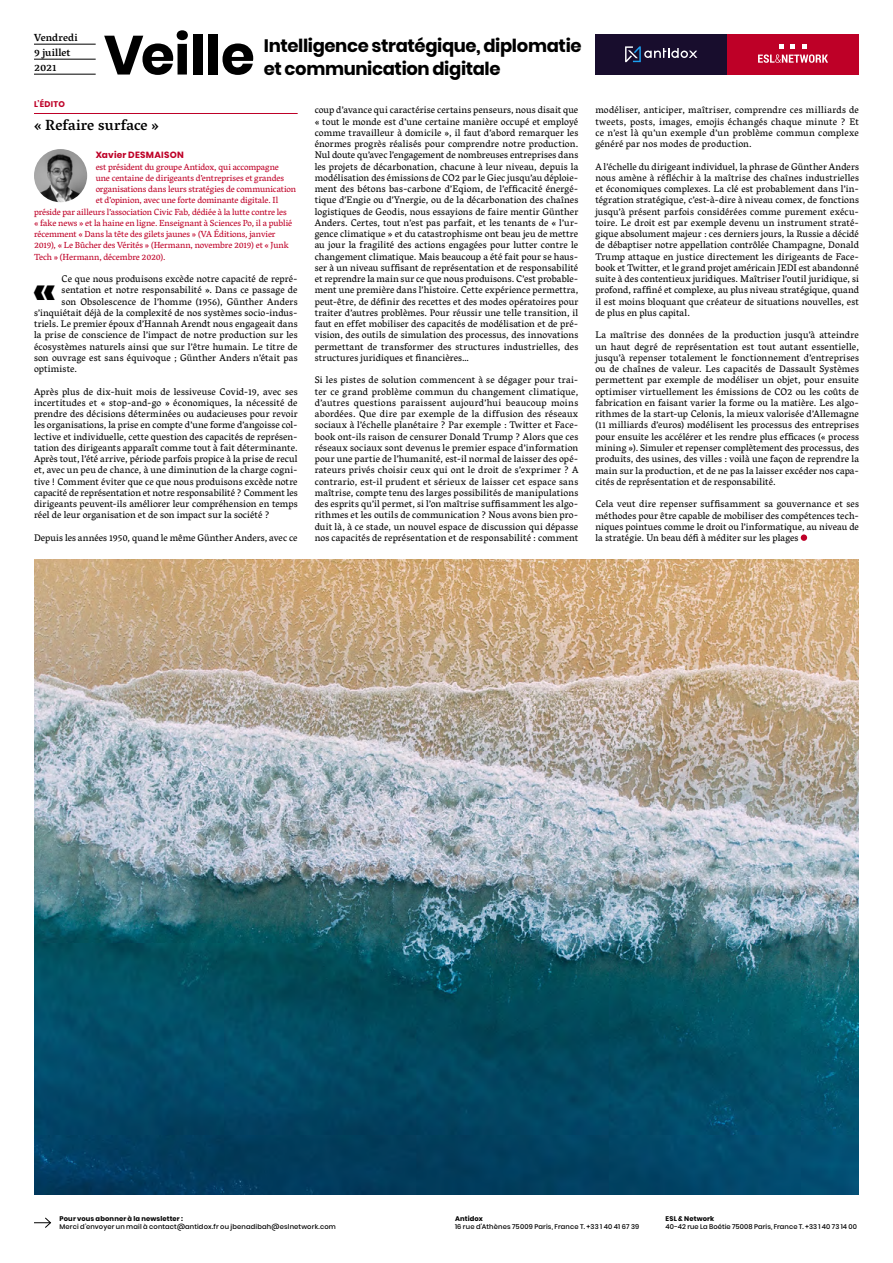
<style>
.page{position:relative;width:893px;height:1263px;background:#fff}
.page>*{position:absolute;margin:0;border:0;box-sizing:border-box;transform-origin:0 0}
.t1{font:700 54.9px "Poppins";letter-spacing:-.005em;color:#000}
.t2{font:800 41.55px "Poppins";color:#000}
.t3{font:700 18px "Poppins";letter-spacing:-.02em;color:#000}
.t4{font:500 15px "Vesper Libre";letter-spacing:.005em;color:#000}
.t5{font:500 10.5px/15px "Vesper Libre";letter-spacing:.005em;color:#000}
.t6{font:9.75px/11.2px "Vesper Libre";letter-spacing:.01em;color:#000;text-align:justify}
.t7{font:9px "Vesper Libre";letter-spacing:-.01em;color:#be0027}
.t8{font:700 9px "Poppins";letter-spacing:.03em;color:#be0027}
.t9{font:700 8.25px "Poppins";letter-spacing:.03em;color:#be0027}
.t10{font:500 6.75px "Poppins";letter-spacing:.025em;color:#000}
.t11{font:700 6.75px "Poppins";letter-spacing:.025em;color:#000}
</style>
<div class="page">
<svg style="left:34px;top:1217px;width:17px;height:11px"></svg>
<hr style="left:34px;top:44px;width:62px;height:1px;background:#000">
<hr style="left:34px;top:59px;width:62px;height:1px;background:#000">
<hr style="left:34px;top:74px;width:62px;height:1px;background:#000">
<div style="left:595px;top:34px;width:132px;height:41px;background:#180d2d"></div>
<div style="left:727px;top:34px;width:132px;height:41px;background:#be0027"></div>
<svg style="left:758px;top:54px;width:70px;height:9px"></svg>
<svg style="left:779px;top:44px;width:5px;height:4px"></svg>
<svg style="left:790px;top:44px;width:5px;height:4px"></svg>
<svg style="left:802px;top:44px;width:5px;height:4px"></svg>
<svg style="left:625px;top:46px;width:72px;height:16px"></svg>
<hr style="left:34px;top:113px;width:264px;height:1px;background:#be0027">
<div style="left:801px;top:534px;width:6px;height:7px;background:#be0027;border-radius:50%"></div>
<img style="left:34px;top:149px;width:53px;height:53px;border-radius:27px">
<img style="left:34px;top:559px;width:825px;height:636px">
<h1 class="t1" style="left:104px;top:23px;width:153px">Veille</h1>
<p class="t5" style="left:34px;top:29px;width:45px">Vendredi<br>9 juillet<br>2021</p>
<h3 class="t3" style="left:264px;top:35px;width:319px">Intelligence stratégique, diplomatie</h3>
<h3 class="t3" style="left:264px;top:58px;width:238px">et communication digitale</h3>
<p class="t9" style="left:34px;top:100px;width:32px">L’ÉDITO</p>
<h3 class="t4" style="left:34px;top:116px;width:127px">« Refaire surface »</h3>
<p class="t8" style="left:96px;top:150px;width:90px">Xavier DESMAISON</p>
<p class="t7" style="left:96px;top:161px;width:185px">est président du groupe Antidox, qui accompagne</p>
<p class="t7" style="left:96px;top:172px;width:190px">une centaine de dirigeants d’entreprises et grandes</p>
<p class="t7" style="left:96px;top:184px;width:202px">organisations dans leurs stratégies de communication</p>
<p class="t7" style="left:96px;top:195px;width:184px">et d’opinion, avec une forte dominante digitale. Il</p>
<p class="t7" style="left:34px;top:206px;width:254px">préside par ailleurs l’association Civic Fab, dédiée à la lutte contre les</p>
<p class="t7" style="left:34px;top:217px;width:260px">« fake news » et la haine en ligne. Enseignant à Sciences Po, il a publié</p>
<p class="t7" style="left:34px;top:229px;width:243px">récemment « Dans la tête des gilets jaunes » (VA Éditions, janvier</p>
<p class="t7" style="left:34px;top:240px;width:256px">2019), « Le Bûcher des Vérités » (Hermann, novembre 2019) et « Junk</p>
<p class="t7" style="left:34px;top:251px;width:133px">Tech » (Hermann, décembre 2020).</p>
<h2 class="t2" style="left:32px;top:266px;width:26px">«</h2>
<p class="t6" style="left:62px;top:273px;width:238px">Ce que nous produisons excède notre capacité de repré-</p>
<p class="t6" style="left:62px;top:284px;width:238px">sentation et notre responsabilité ». Dans ce passage de</p>
<p class="t6" style="left:62px;top:296px;width:238px">son Obsolescence de l’homme (1956), Günther Anders</p>
<p class="t6" style="left:34px;top:307px;width:265px">s’inquiétait déjà de la complexité de nos systèmes socio-indus-</p>
<p class="t6" style="left:34px;top:318px;width:265px">triels. Le premier époux d’Hannah Arendt nous engageait dans</p>
<p class="t6" style="left:34px;top:329px;width:265px">la prise de conscience de l’impact de notre production sur les</p>
<p class="t6" style="left:34px;top:341px;width:265px">écosystèmes naturels ainsi que sur l’être humain. Le titre de</p>
<p class="t6" style="left:34px;top:352px;width:265px">son ouvrage est sans équivoque ; Günther Anders n’était pas</p>
<p class="t6" style="left:34px;top:363px;width:45px">optimiste.</p>
<p class="t6" style="left:34px;top:386px;width:265px">Après plus de dix-huit mois de lessiveuse Covid-19, avec ses incertitudes et « stop-and-go » économiques, la nécessité de prendre des décisions déterminées ou audacieuses pour revoir les organisations, la prise en compte d’une forme d’angoisse col&shy;lective et individuelle, cette question des capacités de représen&shy;tation des dirigeants apparaît comme tout à fait déterminante.<br>Après tout, l’été arrive, période parfois propice à la prise de recul et, avec un peu de chance, à une diminution de la charge cogni&shy;tive ! Comment éviter que ce que nous produisons excède notre capacité de représentation et notre responsabilité ? Comment les dirigeants peuvent-ils améliorer leur compréhension en temps réel de leur organisation et de son impact sur la société ?</p>
<p class="t6" style="left:34px;top:532px;width:265px">Depuis les années 1950, quand le même Günther Anders, avec ce</p>
<p class="t6" style="left:315px;top:104px;width:265px">coup d’avance qui caractérise certains penseurs, nous disait que « tout le monde est d’une certaine manière occupé et employé comme travailleur à domicile », il faut d’abord remarquer les énormes progrès réalisés pour comprendre notre production.<br>Nul doute qu’avec l’engagement de nombreuses entreprises dans les projets de décarbonation, chacune à leur niveau, depuis la modélisation des émissions de CO2 par le Giec jusqu’au déploie&shy;ment des bétons bas-carbone d’Eqiom, de l’efficacité énergé&shy;tique d’Engie ou d’Ynergie, ou de la décarbonation des chaînes logistiques de Geodis, nous essayions de faire mentir Günther Anders. Certes, tout n’est pas parfait, et les tenants de « l’ur&shy;gence climatique » et du catastrophisme ont beau jeu de mettre au jour la fragilité des actions engagées pour lutter contre le changement climatique. Mais beaucoup a été fait pour se haus&shy;ser à un niveau suffisant de représentation et de responsabilité et reprendre la main sur ce que nous produisons. C’est probable&shy;ment une première dans l’histoire. Cette expérience permettra, peut-être, de définir des recettes et des modes opératoires pour traiter d’autres problèmes. Pour réussir une telle transition, il faut en effet mobiliser des capacités de modélisation et de pré&shy;vision, des outils de simulation des processus, des innovations permettant de transformer des structures industrielles, des structures juridiques et financières…</p>
<p class="t6" style="left:315px;top:374px;width:265px">Si les pistes de solution commencent à se dégager pour trai&shy;ter ce grand problème commun du changement climatique, d’autres questions paraissent aujourd’hui beaucoup moins abordées. Que dire par exemple de la diffusion des réseaux sociaux à l’échelle planétaire ? Par exemple : Twitter et Face&shy;book ont-ils raison de censurer Donald Trump ? Alors que ces réseaux sociaux sont devenus le premier espace d’information pour une partie de l’humanité, est-il normal de laisser des opé&shy;rateurs privés choisir ceux qui ont le droit de s’exprimer ? A contrario, est-il prudent et sérieux de laisser cet espace sans maîtrise, compte tenu des larges possibilités de manipulations des esprits qu’il permet, si l’on maîtrise suffisamment les algo&shy;rithmes et les outils de communication ? Nous avons bien pro&shy;duit là, à ce stade, un nouvel espace de discussion qui dépasse nos capacités de représentation et de responsabilité : comment</p>
<p class="t6" style="left:595px;top:104px;width:265px">modéliser, anticiper, maîtriser, comprendre ces milliards de tweets, posts, images, emojis échangés chaque minute ? Et ce n’est là qu’un exemple d’un problème commun complexe généré par nos modes de production.</p>
<p class="t6" style="left:595px;top:161px;width:265px">A l’échelle du dirigeant individuel, la phrase de Günther Anders nous amène à réfléchir à la maîtrise des chaînes industrielles et économiques complexes. La clé est probablement dans l’in&shy;tégration stratégique, c’est-à-dire à niveau comex, de fonctions jusqu’à présent parfois considérées comme purement exécu&shy;toire. Le droit est par exemple devenu un instrument straté&shy;gique absolument majeur : ces derniers jours, la Russie a décidé de débaptiser notre appellation contrôlée Champagne, Donald Trump attaque en justice directement les dirigeants de Face&shy;book et Twitter, et le grand projet américain JEDI est abandonné suite à des contentieux juridiques. Maîtriser l’outil juridique, si profond, raffiné et complexe, au plus niveau stratégique, quand il est moins bloquant que créateur de situations nouvelles, est de plus en plus capital.</p>
<p class="t6" style="left:595px;top:329px;width:265px">La maîtrise des données de la production jusqu’à atteindre un haut degré de représentation est tout autant essentielle, jusqu’à repenser totalement le fonctionnement d’entreprises ou de chaînes de valeur. Les capacités de Dassault Systèmes permettent par exemple de modéliser un objet, pour ensuite optimiser virtuellement les émissions de CO2 ou les coûts de fabrication en faisant varier la forme ou la matière. Les algo&shy;rithmes de la start-up Celonis, la mieux valorisée d’Allemagne (11 milliards d’euros) modélisent les processus des entreprises pour ensuite les accélérer et les rendre plus efficaces (« process mining »). Simuler et repenser complètement des processus, des produits, des usines, des villes : voilà une façon de reprendre la main sur la production, et de ne pas la laisser excéder nos capa&shy;cités de représentation et de responsabilité.</p>
<p class="t6" style="left:595px;top:498px;width:265px">Cela veut dire repenser suffisamment sa gouvernance et ses méthodes pour être capable de mobiliser des compétences tech&shy;niques pointues comme le droit ou l’informatique, au niveau de la stratégie. Un beau défi à méditer sur les plages</p>
<p class="t11" style="left:60px;top:1215px;width:125px">Pour vous abonner à la newsletter :</p>
<p class="t10" style="left:60px;top:1223px;width:278px">Merci d’envoyer un mail à contact@antidox.fr ou jbenadibah@eslnetwork.com</p>
<p class="t11" style="left:455px;top:1215px;width:29px">Antidox</p>
<p class="t10" style="left:455px;top:1223px;width:186px">16 rue d’Athènes 75009 Paris, France T. +33 1 40 41 67 39</p>
<p class="t11" style="left:665px;top:1215px;width:50px">ESL &amp; Network</p>
<p class="t10" style="left:665px;top:1223px;width:193px">40-42 rue La Boétie 75008 Paris, France T. +33 1 40 73 14 00</p>
</div>
